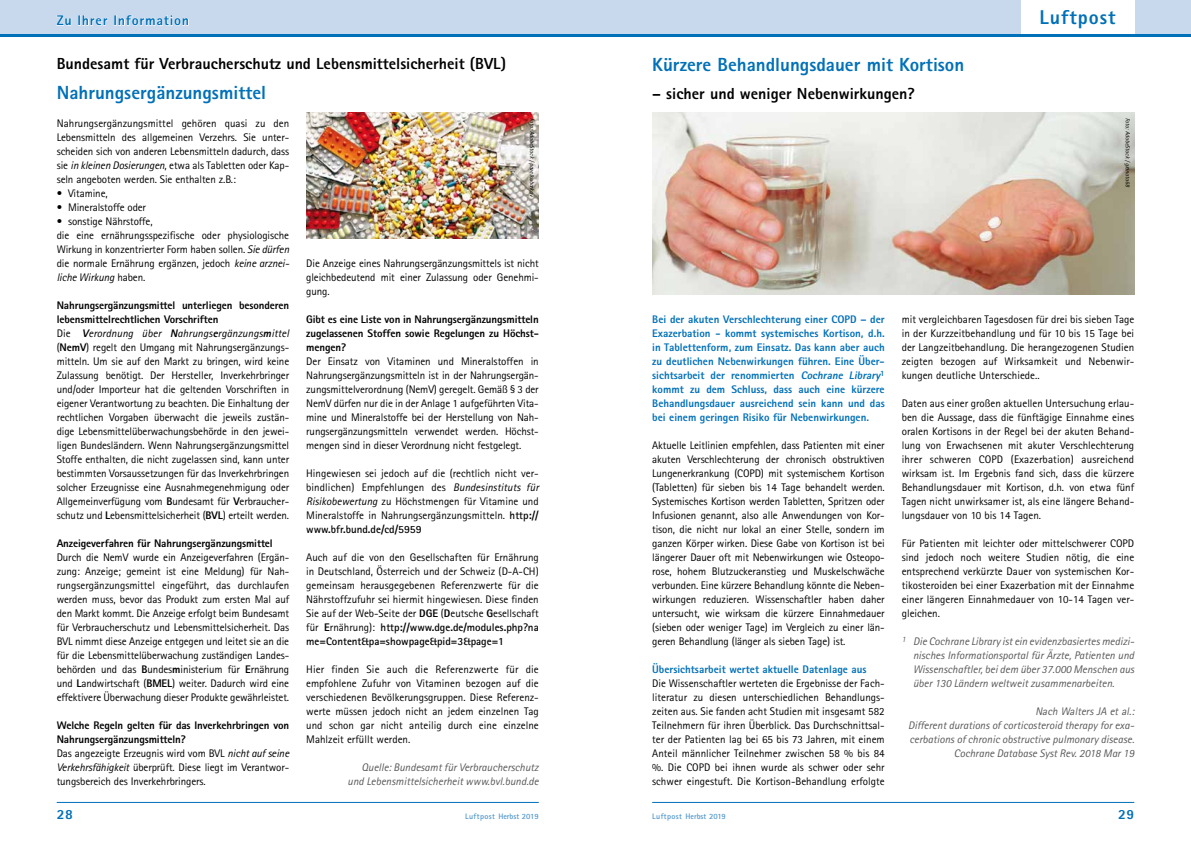
<style>
.page{position:relative;width:1191px;height:842px;background:#fff}
.page>*{position:absolute;margin:0;border:0;box-sizing:border-box;transform-origin:0 0}
.t1{font:800 20px "Rotis Sans Serif";letter-spacing:.05em;color:#0070b8}
.t2{font:800 19px "Rotis Sans Serif";color:#0070b8}
.t3{font:800 16px "Rotis Sans Serif";color:#000}
.t4{font:800 14px "Rotis Sans Serif";letter-spacing:.05em;color:#0070b8}
.t5{font:11px/14px "Rotis Sans Serif";letter-spacing:-.01em;color:#000;text-align:justify}
.t6{font:italic 11px/14px "Rotis Sans Serif";color:#58585a;text-align:right}
.t7{font:800 11px/14px "Rotis Sans Serif";color:#0070b8;text-align:justify}
.t8{font:800 11px/14px "Rotis Sans Serif";letter-spacing:-.01em;color:#000;text-align:justify}
.t9{font:italic 11px "Rotis Sans Serif";color:#58585a}
.t10{font:700 8px "Rotis Sans Serif";color:#4c94cb}
.t11{font:italic 6px "Rotis Sans Serif";letter-spacing:-.01em;color:#000}
.s1{font-style:italic}
.s2{font-weight:800}
.s3{font-weight:800;font-style:italic}
.s4{font-weight:700}
</style>
<div class="page">
<div style="left:0;top:0;width:595px;height:37px;background:#c8d8ed"></div>
<hr style="left:0;top:34px;width:595px;height:3px;background:#0070b8">
<div style="left:595px;top:0;width:596px;height:37px;background:#c8d8ed"></div>
<div style="left:1020px;top:0;width:114px;height:37px;background:#fff"></div>
<hr style="left:57px;top:802px;width:482px;height:1px;background:#0070b8">
<hr style="left:652px;top:802px;width:482px;height:1px;background:#0070b8">
<hr style="left:595px;top:34px;width:596px;height:3px;background:#0070b8">
<svg style="left:56px;top:15px;width:16px;height:11px"></svg>
<svg style="left:78px;top:15px;width:30px;height:11px"></svg>
<svg style="left:114px;top:15px;width:75px;height:11px"></svg>
<img style="left:306px;top:113px;width:233px;height:126px">
<img style="left:652px;top:113px;width:482px;height:182px">
<p class="t4" style="left:57px;top:11px;width:134px">Zu Ihrer Information</p>
<h3 class="t3" style="left:57px;top:54px;width:451px">Bundesamt für Verbraucherschutz und Lebensmittelsicherheit (BVL)</h3>
<h2 class="t2" style="left:57px;top:80px;width:211px">Nahrungsergänzungsmittel</h2>
<p class="t5" style="left:57px;top:116px;width:234px">Nahrungsergänzungsmittel gehören quasi zu den Lebensmitteln des allgemeinen Verzehrs. Sie unter&shy;scheiden sich von anderen Lebensmitteln dadurch, dass sie <span class="s1">in kleinen Dosierungen</span>, etwa als Tabletten oder Kap&shy;seln angeboten werden. Sie enthalten z.B.:</p>
<p class="t5" style="left:57px;top:186px;width:53px">• Vitamine,</p>
<p class="t5" style="left:57px;top:200px;width:91px">• Mineralstoffe oder</p>
<p class="t5" style="left:57px;top:214px;width:234px;text-align:left">• sonstige Nährstoffe,<br>die eine ernährungsspezifische oder physiologische Wirkung in konzentrierter Form haben sollen. <span class="s1">Sie dürfen </span>die normale Ernährung ergänzen, jedoch <span class="s1">keine arznei&shy;liche Wirkung</span> haben.</p>
<p class="t5" style="left:57px;top:298px;width:234px;text-align:left"><span class="s2">Nahrungsergänzungsmittel unterliegen besonderen lebensmittelrechtlichen Vorschriften<br></span>Die <span class="s3">V</span><span class="s1">erordnung über</span> <span class="s3">N</span><span class="s1">ahrungs</span><span class="s3">e</span><span class="s1">rgänzungs</span><span class="s3">m</span><span class="s1">ittel </span>(<span class="s2">NemV</span>) regelt den Umgang mit Nahrungsergänzungs&shy;mitteln. Um sie auf den Markt zu bringen, wird keine Zulassung benötigt. Der Hersteller, Inverkehrbringer und/oder Importeur hat die geltenden Vorschriften in eigener Verantwortung zu beachten. Die Einhaltung der rechtlichen Vorgaben überwacht die jeweils zustän&shy;dige Lebensmittelüberwachungsbehörde in den jewei&shy;ligen Bundesländern. Wenn Nahrungsergänzungsmittel Stoffe enthalten, die nicht zugelassen sind, kann unter bestimmten Vorsaussetzungen für das Inverkehrbringen solcher Erzeugnisse eine Ausnahmegenehmigung oder Allgemeinverfügung vom <span class="s2">B</span>undesamt für <span class="s2">V</span>erbraucher&shy;schutz und <span class="s2">L</span>ebensmittelsicherheit (<span class="s2">BVL</span>) erteilt werden.</p>
<p class="t8" style="left:57px;top:536px;width:218px">Anzeigeverfahren für Nahrungsergänzungsmittel</p>
<p class="t5" style="left:57px;top:550px;width:234px">Durch die NemV wurde ein Anzeigeverfahren (Ergän&shy;zung: Anzeige; gemeint ist eine Meldung) für Nah&shy;rungsergänzungsmittel eingeführt, das durchlaufen werden muss, bevor das Produkt zum ersten Mal auf den Markt kommt. Die Anzeige erfolgt beim Bundesamt für Verbraucherschutz und Lebensmittelsicherheit. Das BVL nimmt diese Anzeige entgegen und leitet sie an die für die Lebensmittelüberwachung zuständigen Landes&shy;behörden und das <span class="s2">B</span>undes<span class="s2">m</span>inisterium für <span class="s2">E</span>rnährung und <span class="s2">L</span>andwirtschaft (<span class="s2">BMEL</span>) weiter. Dadurch wird eine effektivere Überwachung dieser Produkte gewährleistet.</p>
<p class="t5" style="left:57px;top:718px;width:234px;text-align:left"><span class="s2">Welche Regeln gelten für das Inverkehrbringen von Nahrungsergänzungsmitteln?<br></span>Das angezeigte Erzeugnis wird vom BVL <span class="s1">nicht auf seine Verkehrsfähigkeit</span> überprüft. Diese liegt im Verantwor&shy;tungsbereich des Inverkehrbringers.</p>
<p class="t11" style="left:536px;top:118px;width:80px;rotate:90deg">Foto: AdobeStock / pavelkubarkov</p>
<p class="t5" style="left:306px;top:256px;width:234px">Die Anzeige eines Nahrungsergänzungsmittels ist nicht gleichbedeutend mit einer Zulassung oder Genehmi&shy;gung.</p>
<p class="t8" style="left:306px;top:312px;width:234px">Gibt es eine Liste von in Nahrungsergänzungsmitteln zugelassenen Stoffen sowie Regelungen zu Höchst&shy;mengen?</p>
<p class="t5" style="left:306px;top:354px;width:234px">Der Einsatz von Vitaminen und Mineralstoffen in Nahrungsergänzungsmitteln ist in der Nahrungsergän&shy;zungsmittelverordnung (NemV) geregelt. Gemäß § 3 der NemV dürfen nur die in der Anlage 1 aufgeführten Vita&shy;mine und Mineralstoffe bei der Herstellung von Nah&shy;rungsergänzungsmitteln verwendet werden. Höchst&shy;mengen sind in dieser Verordnung nicht festgelegt.</p>
<p class="t5" style="left:306px;top:466px;width:234px">Hingewiesen sei jedoch auf die (rechtlich nicht ver&shy;bindlichen) Empfehlungen des <span class="s1">Bundesinstituts für Risikobewertung</span> zu Höchstmengen für Vitamine und Mineralstoffe in Nahrungsergänzungsmitteln. <span class="s4">http:// www.bfr.bund.de/cd/5959</span></p>
<p class="t5" style="left:306px;top:550px;width:234px">Auch auf die von den Gesellschaften für Ernährung in Deutschland, Österreich und der Schweiz (D-A-CH) gemeinsam herausgegebenen Referenzwerte für die Nährstoffzufuhr sei hiermit hingewiesen. Diese finden Sie auf der Web-Seite der <span class="s2">DGE</span> (<span class="s2">D</span>eutsche <span class="s2">G</span>esellschaft für <span class="s2">E</span>rnährung): <span class="s4">http://www.dge.de/modules.php?na me=Content&amp;pa=showpage&amp;pid=3&amp;page=1</span></p>
<p class="t5" style="left:306px;top:662px;width:234px">Hier finden Sie auch die Referenzwerte für die empfohlene Zufuhr von Vitaminen bezogen auf die verschiedenen Bevölkerungsgruppen. Diese Referenz&shy;werte müssen jedoch nicht an jedem einzelnen Tag und schon gar nicht anteilig durch eine einzelne Mahlzeit erfüllt werden.</p>
<p class="t6" style="left:348px;top:760px;width:193px">Quelle: Bundesamt für Verbraucherschutz und Lebensmittelsicherheit www.bvl.bund.de</p>
<h2 class="t2" style="left:652px;top:52px;width:314px">Kürzere Behandlungsdauer mit Kortison</h2>
<h3 class="t3" style="left:652px;top:83px;width:264px">– sicher und weniger Nebenwirkungen?</h3>
<h1 class="t1" style="left:1039px;top:5px;width:78px">Luftpost</h1>
<p class="t11" style="left:1131px;top:118px;width:71px;rotate:90deg">Foto: AdobeStock / granata68</p>
<p class="t7" style="left:652px;top:312px;width:234px">Bei der akuten Verschlechterung einer COPD – der Exazerbation - kommt systemisches Kortison, d.h. in Tablettenform, zum Einsatz. Das kann aber auch zu deutlichen Nebenwirkungen führen. Eine Über&shy;sichtsarbeit der renommierten <span class="s1">Cochrane Library</span><sup>1 </sup>kommt zu dem Schluss, dass auch eine kürzere Behandlungsdauer ausreichend sein kann und das bei einem geringen Risiko für Nebenwirkungen.</p>
<p class="t5" style="left:652px;top:438px;width:234px">Aktuelle Leitlinien empfehlen, dass Patienten mit einer akuten Verschlechterung der chronisch obstruktiven Lungenerkrankung (COPD) mit systemischem Kortison (Tabletten) für sieben bis 14 Tage behandelt werden.<br>Systemisches Kortison werden Tabletten, Spritzen oder Infusionen genannt, also alle Anwendungen von Kor&shy;tison, die nicht nur lokal an einer Stelle, sondern im ganzen Körper wirken. Diese Gabe von Kortison ist bei längerer Dauer oft mit Nebenwirkungen wie Osteopo&shy;rose, hohem Blutzuckeranstieg und Muskelschwäche verbunden. Eine kürzere Behandlung könnte die Neben&shy;wirkungen reduzieren. Wissenschaftler haben daher untersucht, wie wirksam die kürzere Einnahmedauer (sieben oder weniger Tage) im Vergleich zu einer län&shy;geren Behandlung (länger als sieben Tage) ist.</p>
<p class="t7" style="left:652px;top:662px;width:216px">Übersichtsarbeit wertet aktuelle Datenlage aus</p>
<p class="t5" style="left:652px;top:676px;width:234px">Die Wissenschaftler werteten die Ergebnisse der Fach&shy;literatur zu diesen unterschiedlichen Behandlungs&shy;zeiten aus. Sie fanden acht Studien mit insgesamt 582<br>Teilnehmern für ihren Überblick. Das Durchschnittsal&shy;ter der Patienten lag bei 65 bis 73 Jahren, mit einem Anteil männlicher Teilnehmer zwischen 58 % bis 84 %. Die COPD bei ihnen wurde als schwer oder sehr schwer eingestuft. Die Kortison-Behandlung erfolgte</p>
<p class="t5" style="left:901px;top:312px;width:234px">mit vergleichbaren Tagesdosen für drei bis sieben Tage in der Kurzzeitbehandlung und für 10 bis 15 Tage bei der Langzeitbehandlung. Die herangezogenen Studien zeigten bezogen auf Wirksamkeit und Nebenwir&shy;kungen deutliche Unterschiede..</p>
<p class="t5" style="left:901px;top:396px;width:234px">Daten aus einer großen aktuellen Untersuchung erlau&shy;ben die Aussage, dass die fünftägige Einnahme eines oralen Kortisons in der Regel bei der akuten Behand&shy;lung von Erwachsenen mit akuter Verschlechterung ihrer schweren COPD (Exazerbation) ausreichend wirksam ist. Im Ergebnis fand sich, dass die kürzere Behandlungsdauer mit Kortison, d.h. von etwa fünf Tagen nicht unwirksamer ist, als eine längere Behand&shy;lungsdauer von 10 bis 14 Tagen.</p>
<p class="t5" style="left:901px;top:536px;width:234px">Für Patienten mit leichter oder mittelschwerer COPD sind jedoch noch weitere Studien nötig, die eine entsprechend verkürzte Dauer von systemischen Kor&shy;tikosteroiden bei einer Exazerbation mit der Einnahme einer längeren Einnahmedauer von 10-14 Tagen ver&shy;gleichen.</p>
<p class="t6" style="left:913px;top:634px;width:223px;text-align:justify;text-indent:-11px"><sup>1</sup> Die Cochrane Library ist ein evidenzbasiertes medizi&shy;nisches Informationsportal für Ärzte, Patienten und Wissenschaftler, bei dem über 37.000 Menschen aus über 130 Ländern weltweit zusammenarbeiten.</p>
<p class="t9" style="left:1035px;top:704px;width:103px">Nach Walters JA et al.:</p>
<p class="t6" style="left:908px;top:718px;width:228px">Different durations of corticosteroid therapy for exa&shy;cerbations of chronic obstructive pulmonary disease.<br>Cochrane Database Syst Rev. 2018 Mar 19</p>
<p class="t4" style="left:57px;top:805px;width:18px">28</p>
<p class="t10" style="left:465px;top:811px;width:75px">Luftpost Herbst 2019</p>
<p class="t10" style="left:652px;top:811px;width:75px">Luftpost Herbst 2019</p>
<p class="t4" style="left:1118px;top:805px;width:18px">29</p>
</div>
